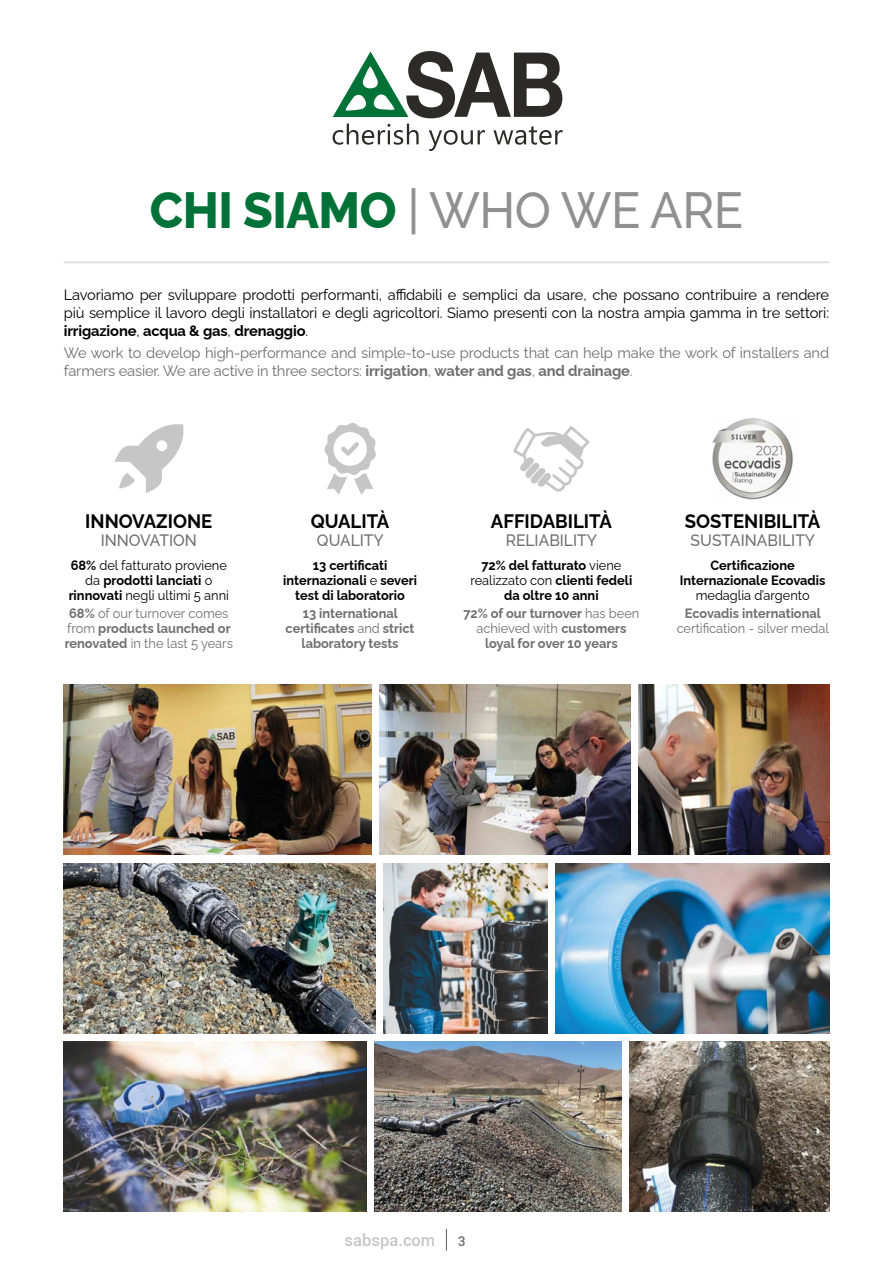
<style>
.page{position:relative;width:893px;height:1263px;background:#fff}
.page>*{position:absolute;margin:0;border:0;box-sizing:border-box;transform-origin:0 0}
.t1{font:500 51px "Raleway";letter-spacing:-.01em;color:#909090;scale:.95 1}
.t2{font:700 19.5px "Raleway";color:#000;scale:.95 1}
.t3{font:500 16.5px "Raleway";color:#706f6f;scale:.95 1}
.t4{font:500 16.5px "Roboto";color:#c6c6c6}
.t5{font:15px/18px "Raleway";letter-spacing:-.01em;color:#000;text-align:justify}
.t6{font:15px/18px "Raleway";letter-spacing:-.01em;color:#706f6f}
.t7{font:700 13.5px/15px "Raleway";color:#000;text-align:center;scale:.95 1}
.t8{font:700 13.5px/15px "Raleway";color:#706f6f;text-align:center;scale:.95 1}
.t9{font:13.5px/15px "Raleway";color:#706f6f;text-align:center;scale:.95 1}
.t10{font:13.5px/15px "Raleway";color:#000;text-align:center;scale:.95 1}
.t11{font:500 13.5px "Roboto";color:#706f6f}
.s1{font-weight:800;color:#007238}
.s2{font-weight:700}
.s3{font-weight:400}
</style>
<div class="page">
<svg style="left:446px;top:1229px;width:1px;height:22px"></svg>
<img style="left:383px;top:863px;width:164px;height:170px">
<img style="left:374px;top:1042px;width:248px;height:170px">
<img style="left:555px;top:863px;width:274px;height:170px">
<img style="left:629px;top:1042px;width:200px;height:170px">
<img style="left:64px;top:863px;width:311px;height:170px">
<img style="left:64px;top:1042px;width:303px;height:170px">
<svg style="left:333px;top:124px;width:86px;height:21px"></svg>
<svg style="left:429px;top:130px;width:56px;height:21px"></svg>
<svg style="left:493px;top:126px;width:70px;height:19px"></svg>
<svg style="left:333px;top:51px;width:229px;height:67px"></svg>
<hr style="left:64px;top:261px;width:765px;height:2px;background:#e3e3e3">
<svg style="left:324px;top:423px;width:52px;height:72px"></svg>
<svg style="left:114px;top:424px;width:69px;height:69px"></svg>
<svg style="left:513px;top:426px;width:77px;height:66px"></svg>
<img style="left:712px;top:418px;width:81px;height:82px">
<img style="left:64px;top:685px;width:307px;height:170px">
<img style="left:379px;top:685px;width:251px;height:170px">
<img style="left:639px;top:685px;width:190px;height:170px">
<h1 class="t1" style="left:150px;top:170px;width:626px"><span class="s1">CHI SIAMO</span> | WHO WE ARE</h1>
<p class="t5" style="left:64px;top:284px;width:767px">Lavoriamo per sviluppare prodotti performanti, affidabili e semplici da usare, che possano contribuire a rendere più semplice il lavoro degli installatori e degli agricoltori. Siamo presenti con la nostra ampia gamma in tre settori: <span class="s2">irrigazione</span>, <span class="s2">acqua &amp; gas</span>, <span class="s2">drenaggio</span>.</p>
<p class="t6" style="left:64px;top:342px;width:767px">We work to develop high-performance and simple-to-use products that can help make the work of installers and farmers easier. We are active in three sectors: <span class="s2">irrigation</span>, <span class="s2">water and gas</span>, <span class="s2">and drainage</span>.</p>
<h2 class="t2" style="left:85px;top:506px;width:135px">INNOVAZIONE</h2>
<p class="t3" style="left:101px;top:527px;width:103px">INNOVATION</p>
<p class="t10" style="left:69px;top:556px;width:170px"><span class="s2">68%</span> del fatturato proviene da <span class="s2">prodotti lanciati</span> o <span class="s2">rinnovati</span> negli ultimi 5 anni</p>
<p class="t9" style="left:65px;top:604px;width:179px"><span class="s2">68%</span> of our turnover comes from <span class="s2">products launched or renovated</span> in the last 5 years</p>
<h2 class="t2" style="left:311px;top:506px;width:84px">QUALITÀ</h2>
<p class="t3" style="left:317px;top:527px;width:72px">QUALITY</p>
<p class="t7" style="left:283px;top:556px;width:142px">13 certificati internazionali <span class="s3">e</span> severi test di laboratorio</p>
<p class="t8" style="left:286px;top:604px;width:137px">13 international certificates <span class="s3">and</span> strict laboratory tests</p>
<h2 class="t2" style="left:491px;top:506px;width:129px">AFFIDABILITÀ</h2>
<p class="t3" style="left:506px;top:527px;width:98px">RELIABILITY</p>
<p class="t7" style="left:470px;top:556px;width:172px">72% del fatturato <span class="s3">viene realizzato con</span> clienti fedeli da oltre 10 anni</p>
<p class="t8" style="left:463px;top:604px;width:187px">72% of our turnover <span class="s3">has been achieved with</span> customers loyal for over 10 years</p>
<h2 class="t2" style="left:685px;top:506px;width:144px">SOSTENIBILITÀ</h2>
<p class="t3" style="left:691px;top:527px;width:133px">SUSTAINABILITY</p>
<p class="t7" style="left:680px;top:556px;width:155px">Certificazione<br>Internazionale Ecovadis</p>
<p class="t10" style="left:696px;top:586px;width:121px">medaglia d’argento</p>
<p class="t8" style="left:685px;top:604px;width:145px">Ecovadis international</p>
<p class="t9" style="left:677px;top:619px;width:162px">certification - silver medal</p>
<p class="t4" style="left:345px;top:1229px;width:92px">sabspa.com</p>
<p class="t11" style="left:458px;top:1232px;width:9px">3</p>
</div>
